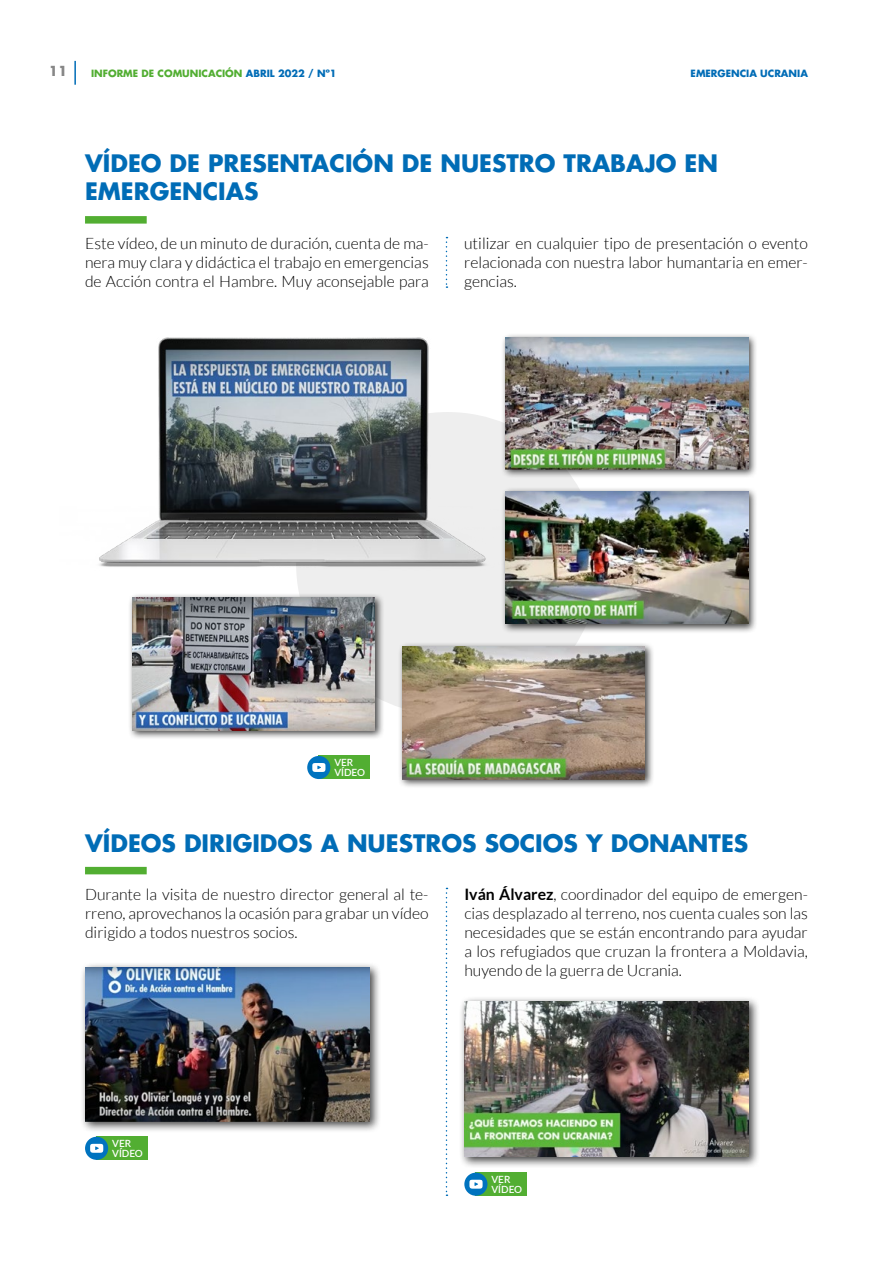
<style>
.page{position:relative;width:893px;height:1263px;background:#fff}
.page>*{position:absolute;margin:0;border:0;box-sizing:border-box;transform-origin:0 0}
.t1{font:700 23.4px/27.9px "Futura LT";color:#006cb6}
.t2{font:300 15.75px/18.9px "Lato";color:#000;text-align:justify}
.t3{font:700 13.5px "Futura LT";color:#878787}
.t4{font:600 9.9px/9.9px "Lato";color:#fff}
.t5{font:700 9.75px "Futura LT";color:#52ae32}
.t6{font:700 9.75px "Futura LT";color:#006cb6}
.s1{color:#006cb6}
.s2{font-weight:700}
</style>
<div class="page">
<hr style="left:74px;top:61px;width:2px;height:24px;background:#006cb6">
<div style="left:296px;top:412px;width:303px;height:303px;background:#eee;border-radius:50%"></div>
<div style="left:85px;top:216px;width:62px;height:8px;background:#52ae32"></div>
<svg style="left:446px;top:237px;width:1px;height:51px"></svg>
<img style="left:99px;top:337px;width:387px;height:230px">
<div style="left:501px;top:333px;width:257px;height:145px;background:#000;opacity:.75"></div>
<img style="left:506px;top:338px;width:242px;height:132px">
<div style="left:501px;top:486px;width:257px;height:147px;background:#000;opacity:.75"></div>
<img style="left:506px;top:491px;width:242px;height:133px">
<div style="left:397px;top:642px;width:258px;height:147px;background:#000;opacity:.75"></div>
<img style="left:402px;top:647px;width:243px;height:132px">
<div style="left:127px;top:593px;width:258px;height:147px;background:#000;opacity:.75"></div>
<img style="left:132px;top:598px;width:243px;height:133px">
<div style="left:79px;top:961px;width:302px;height:171px;background:#000;opacity:.75"></div>
<img style="left:85px;top:967px;width:284px;height:154px">
<div style="left:459px;top:995px;width:301px;height:173px;background:#000;opacity:.75"></div>
<img style="left:464px;top:1001px;width:285px;height:156px">
<div style="left:319px;top:756px;width:51px;height:23px;background:#52ae32"></div>
<div style="left:307px;top:756px;width:23px;height:23px;background:#0073bf;border-radius:50%"></div>
<svg style="left:312px;top:763px;width:13px;height:9px"></svg>
<div style="left:97px;top:1137px;width:51px;height:23px;background:#52ae32"></div>
<div style="left:85px;top:1137px;width:23px;height:23px;background:#0073bf;border-radius:50%"></div>
<svg style="left:90px;top:1144px;width:13px;height:9px"></svg>
<div style="left:476px;top:1172px;width:51px;height:24px;background:#52ae32"></div>
<div style="left:464px;top:1172px;width:23px;height:24px;background:#0073bf;border-radius:50%"></div>
<svg style="left:469px;top:1180px;width:14px;height:9px"></svg>
<div style="left:85px;top:867px;width:62px;height:7px;background:#52ae32"></div>
<svg style="left:446px;top:888px;width:1px;height:308px"></svg>
<p class="t3" style="left:49px;top:62px;width:20px">11</p>
<p class="t5" style="left:91px;top:67px;width:247px">INFORME DE COMUNICACIÓN <span class="s1">ABRIL 2022 / Nº1</span></p>
<p class="t6" style="left:691px;top:67px;width:119px">EMERGENCIA UCRANIA</p>
<h1 class="t1" style="left:85px;top:149px;width:634px">VÍDEO DE PRESENTACIÓN DE NUESTRO TRABAJO EN<br>EMERGENCIAS</h1>
<p class="t2" style="left:85px;top:234px;width:345px">Este vídeo, de un minuto de duración, cuenta de ma&shy;nera muy clara y didáctica el trabajo en emergencias de Acción contra el Hambre. Muy aconsejable para</p>
<p class="t2" style="left:464px;top:234px;width:345px">utilizar en cualquier tipo de presentación o evento relacionada con nuestra labor humantaria en emer&shy;gencias.</p>
<p class="t4" style="left:334px;top:757px;width:32px">VER<br>VÍDEO</p>
<h1 class="t1" style="left:85px;top:829px;width:665px">VÍDEOS DIRIGIDOS A NUESTROS SOCIOS Y DONANTES</h1>
<p class="t2" style="left:85px;top:885px;width:345px">Durante la visita de nuestro director general al te&shy;rreno, aprovechanos la ocasión para grabar un vídeo dirigido a todos nuestros socios.</p>
<p class="t2" style="left:464px;top:885px;width:345px"><span class="s2">Iván Álvarez</span>, coordinador del equipo de emergen&shy;cias desplazado al terreno, nos cuenta cuales son las necesidades que se están encontrando para ayudar a los refugiados que cruzan la frontera a Moldavia, huyendo de la guerra de Ucrania.</p>
<p class="t4" style="left:112px;top:1138px;width:32px">VER<br>VÍDEO</p>
<p class="t4" style="left:491px;top:1174px;width:32px">VER<br>VÍDEO</p>
</div>
